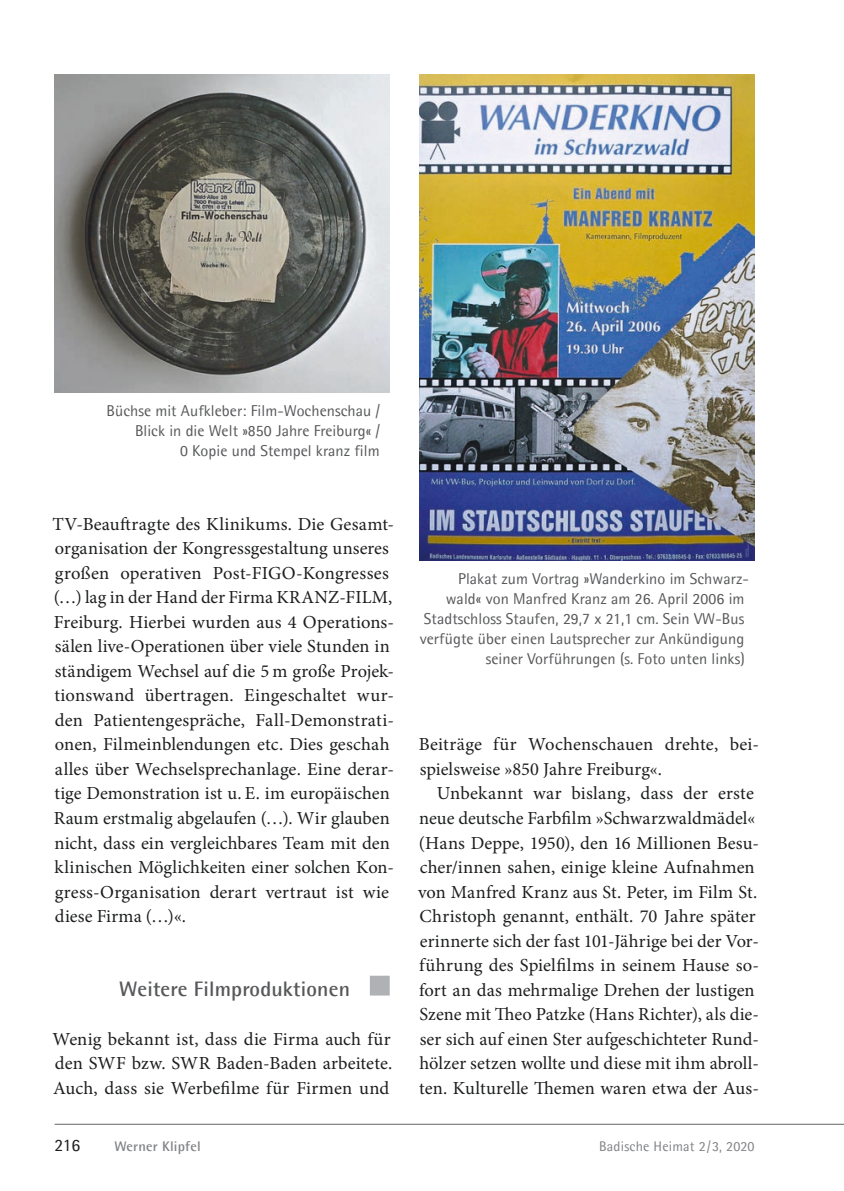
<style>
.page{position:relative;width:844px;height:1191px;background:#fff}
.page>*{position:absolute;margin:0;border:0;box-sizing:border-box;transform-origin:0 0}
.t1{font:700 21px "Agfa Rotis Semisans";letter-spacing:.01em;color:#57585a}
.t2{font:18.38px/24.5px "Minion Pro";letter-spacing:.005em;color:#1d1e1f}
.t3{font:17.5px "Agfa Rotis Semisans";color:#1d1e1f}
.t4{font:15.75px/20.1px "Agfa Rotis Semisans";letter-spacing:.005em;color:#57585a;text-align:right}
.t5{font:14px "Agfa Rotis Semisans";letter-spacing:.015em;color:#808285}
.t6{font:700 14px "Agfa Rotis Semisans";letter-spacing:.015em;color:#808285}
</style>
<div class="page">
<hr style="left:55px;top:1124px;width:788px;height:1px;background:#636366">
<div style="left:370px;top:975px;width:19px;height:20px;background:#b0b1b5"></div>
<img style="left:55px;top:75px;width:334px;height:318px">
<img style="left:419px;top:75px;width:335px;height:485px">
<p class="t4" style="left:107px;top:400px;width:275px">Büchse mit Aufkleber: Film-Wochenschau /<br>Blick in die Welt »850 Jahre Freiburg« /<br>0 Kopie und Stempel kranz film</p>
<p class="t2" style="left:53px;top:513px;width:343px">TV-Beauftragte des Klinikums. Die Gesamt&shy;organisation der Kongressgestaltung unseres großen operativen Post-FIGO-Kongresses (…) lag in der Hand der Firma KRANZ-FILM, Freiburg. Hierbei wurden aus 4 Operations&shy;sälen live-Operationen über viele Stunden in ständigem Wechsel auf die 5 m große Projek&shy;tionswand übertragen. Eingeschaltet wur&shy;den Patientengespräche, Fall-Demonstrati&shy;onen, Filmeinblendungen etc. Dies geschah alles über Wechselsprechanlage. Eine derar&shy;tige Demonstration ist u. E. im europäischen Raum erstmalig abgelaufen (…). Wir glauben nicht, dass ein vergleichbares Team mit den klinischen Möglichkeiten einer solchen Kon&shy;gress-Organisation derart vertraut ist wie diese Firma (…)«.</p>
<p class="t1" style="left:119px;top:975px;width:232px">Weitere Filmproduktionen</p>
<p class="t2" style="left:52px;top:1028px;width:341px;text-align:justify">Wenig bekannt ist, dass die Firma auch für den SWF bzw. SWR Baden-Baden arbeitete.<br>Auch, dass sie Werbefilme für Firmen und</p>
<p class="t4" style="left:458px;top:568px;width:292px">Plakat zum Vortrag »Wanderkino im Schwarz-</p>
<p class="t4" style="left:445px;top:588px;width:300px">wald« von Manfred Kranz am 26. April 2006 im</p>
<p class="t4" style="left:424px;top:608px;width:322px">Stadtschloss Staufen, 29,7 x 21,1 cm. Sein VW-Bus</p>
<p class="t4" style="left:419px;top:628px;width:326px">verfügte über einen Lautsprecher zur Ankündigung</p>
<p class="t4" style="left:485px;top:648px;width:260px">seiner Vorführungen (s. Foto unten links)</p>
<p class="t2" style="left:419px;top:733px;width:341px">Beiträge für Wochenschauen drehte, bei-</p>
<p class="t2" style="left:419px;top:758px;width:243px">spielsweise »850 Jahre Freiburg«.</p>
<p class="t2" style="left:437px;top:783px;width:318px">Unbekannt war bislang, dass der erste</p>
<p class="t2" style="left:419px;top:807px;width:337px">neue deutsche Farbfilm »Schwarzwaldmädel«</p>
<p class="t2" style="left:419px;top:832px;width:341px">(Hans Deppe, 1950), den 16 Millionen Besu-</p>
<p class="t2" style="left:420px;top:856px;width:336px">cher/innen sahen, einige kleine Aufnahmen</p>
<p class="t2" style="left:418px;top:881px;width:340px">von Manfred Kranz aus St. Peter, im Film St.</p>
<p class="t2" style="left:419px;top:905px;width:337px">Christoph genannt, enthält. 70 Jahre später</p>
<p class="t2" style="left:420px;top:930px;width:340px">erinnerte sich der fast 101-Jährige bei der Vor-</p>
<p class="t2" style="left:419px;top:954px;width:341px">führung des Spielfilms in seinem Hause so-</p>
<p class="t2" style="left:419px;top:979px;width:337px">fort an das mehrmalige Drehen der lustigen</p>
<p class="t2" style="left:419px;top:1003px;width:341px">Szene mit Theo Patzke (Hans Richter), als die-</p>
<p class="t2" style="left:419px;top:1028px;width:340px">ser sich auf einen Ster aufgeschichteter Rund-</p>
<p class="t2" style="left:419px;top:1052px;width:341px">hölzer setzen wollte und diese mit ihm abroll-</p>
<p class="t2" style="left:419px;top:1077px;width:341px">ten. Kulturelle Themen waren etwa der Aus-</p>
<p class="t3" style="left:55px;top:1134px;width:27px">216</p>
<p class="t6" style="left:114px;top:1137px;width:88px">Werner Klipfel</p>
<p class="t5" style="left:599px;top:1137px;width:157px">Badische Heimat 2 / 3, 2020</p>
</div>
